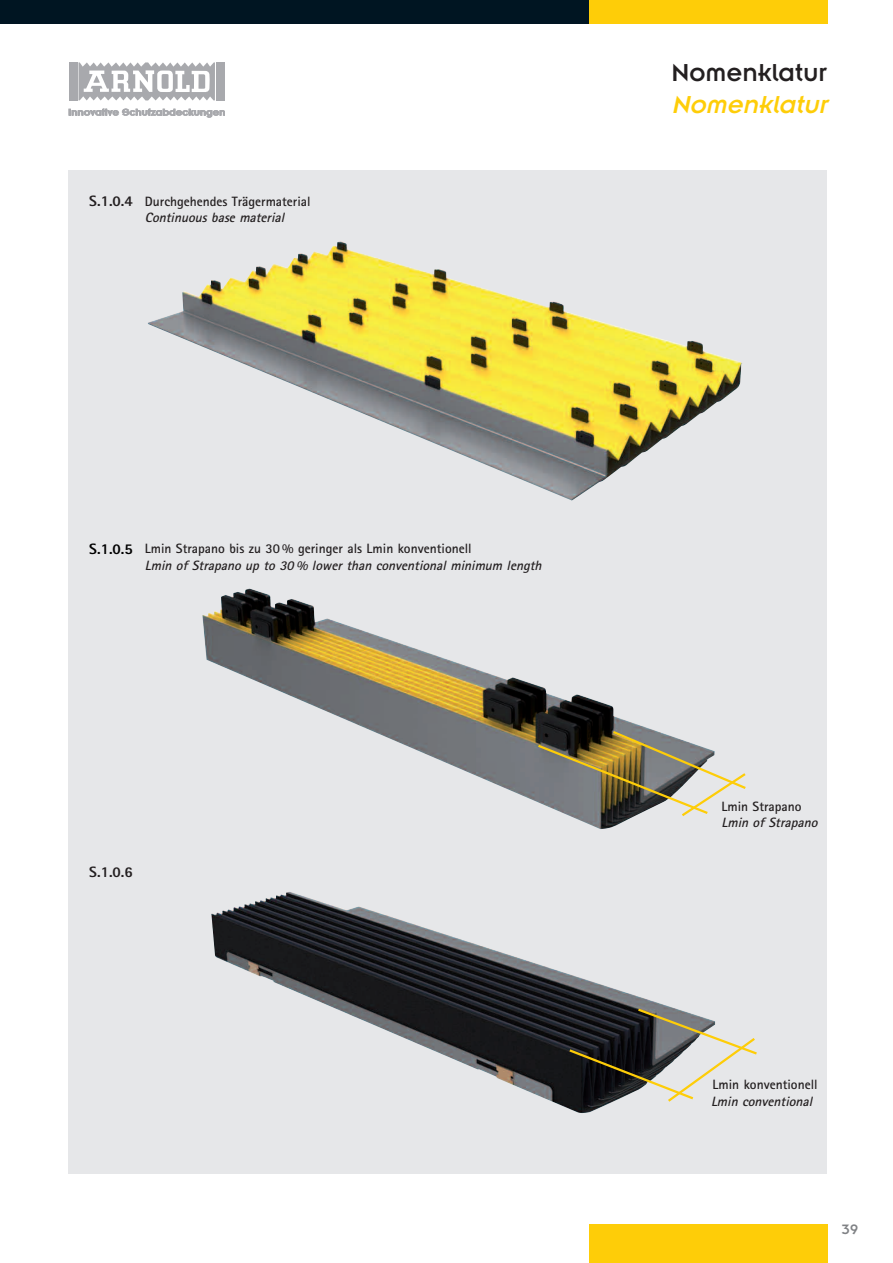
<style>
.page{position:relative;width:893px;height:1263px;background:#fff}
.page>*{position:absolute;margin:0;border:0;box-sizing:border-box;transform-origin:0 0}
.t1{font:27px "Insignia";color:#231f20}
.t2{font:italic 27px "Insignia";color:#fecd08}
.t3{font:800 15px "Rotis Sans Serif";color:#231f20}
.t4{font:800 15px "Rotis Sans Serif";color:#000}
.t5{font:15px "Insignia";color:#808285}
.t6{font:italic 700 13.5px "Rotis Sans Serif";color:#231f20}
.t7{font:700 13.5px "Rotis Sans Serif";color:#231f20}
</style>
<div class="page">
<div style="left:0;top:0;width:597px;height:23px;background:#001522"></div>
<div style="left:589px;top:0;width:238px;height:23px;background:#fecd08"></div>
<div style="left:589px;top:1225px;width:238px;height:38px;background:#fecd08"></div>
<div style="left:69px;top:62px;width:8px;height:39px;background:#a8a9ad"></div>
<div style="left:217px;top:62px;width:8px;height:39px;background:#a8a9ad"></div>
<svg style="left:78px;top:62px;width:137px;height:38px"></svg>
<svg style="left:69px;top:109px;width:156px;height:9px"></svg>
<div style="left:68px;top:170px;width:759px;height:1004px;background:#e6e7e9"></div>
<img style="left:211px;top:892px;width:459px;height:221px">
<img style="left:202px;top:588px;width:448px;height:241px">
<img style="left:148px;top:241px;width:594px;height:259px">
<svg style="left:536px;top:729px;width:210px;height:89px"></svg>
<svg style="left:567px;top:1007px;width:190px;height:97px"></svg>
<p class="t3" style="left:89px;top:196px;width:45px">S.1.0.4</p>
<p class="t7" style="left:145px;top:197px;width:167px">Durchgehendes Trägermaterial</p>
<p class="t6" style="left:145px;top:213px;width:144px">Continuous base material</p>
<p class="t4" style="left:89px;top:543px;width:45px">S.1.0.5</p>
<p class="t7" style="left:145px;top:544px;width:328px">Lmin Strapano bis zu 30 % geringer als Lmin konventionell</p>
<p class="t6" style="left:145px;top:560px;width:401px">Lmin of Strapano up to 30 % lower than conventional minimum length</p>
<p class="t3" style="left:89px;top:867px;width:45px">S.1.0.6</p>
<h1 class="t1" style="left:671px;top:64px;width:157px">Nomenklatur</h1>
<h1 class="t2" style="left:671px;top:96px;width:162px">Nomenklatur</h1>
<p class="t7" style="left:721px;top:801px;width:82px">Lmin Strapano</p>
<p class="t6" style="left:721px;top:818px;width:100px">Lmin of Strapano</p>
<p class="t7" style="left:713px;top:1080px;width:107px">Lmin konventionell</p>
<p class="t6" style="left:711px;top:1096px;width:105px">Lmin conventional</p>
<p class="t5" style="left:842px;top:1225px;width:18px">39</p>
</div>
